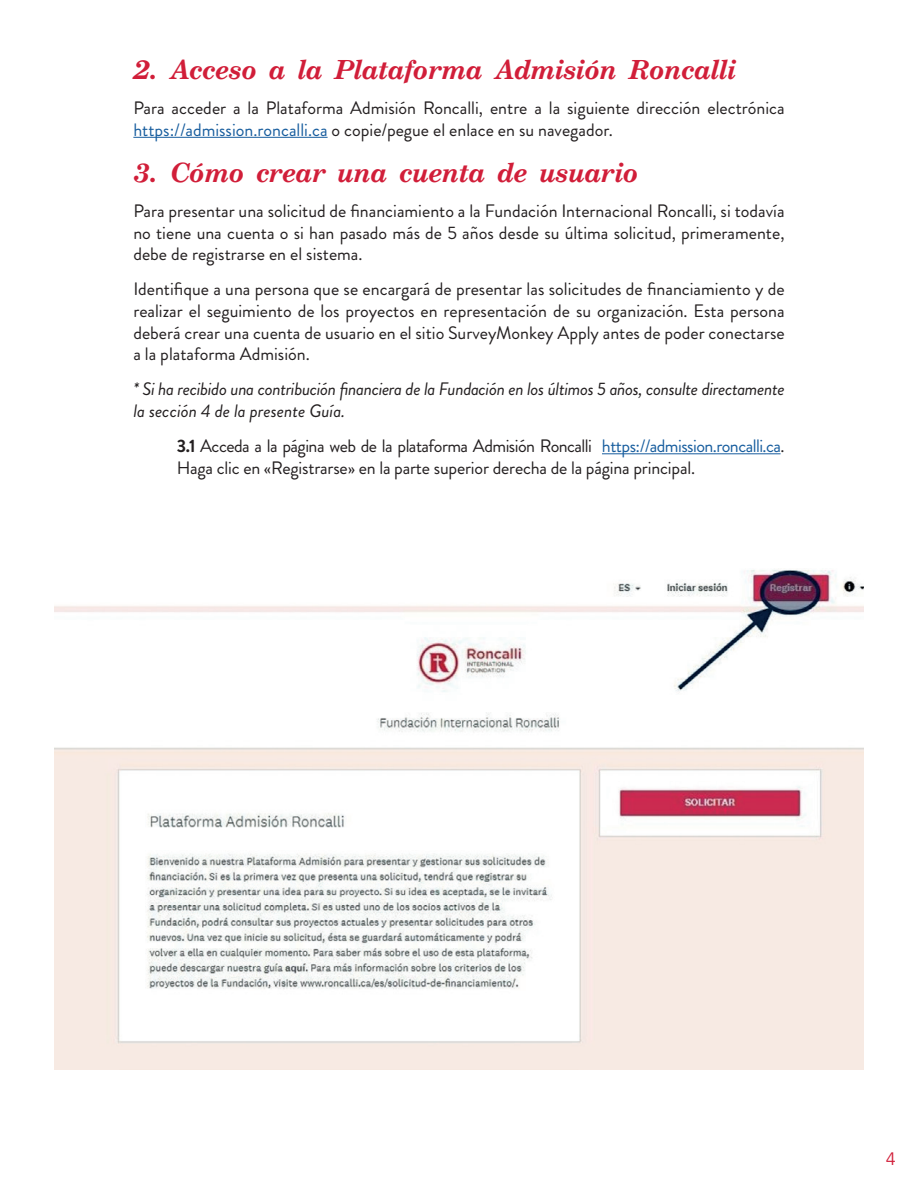
<style>
.page{position:relative;width:918px;height:1188px;background:#fff}
.page>*{position:absolute;margin:0;border:0;box-sizing:border-box;transform-origin:0 0}
.t1{font:italic 700 28.5px "Century Sch";color:#d11e39}
.t2{font:18px/21.6px "Brandon Grotesque";color:#231f20;text-align:justify}
.t3{font:18px/21.6px "Brandon Grotesque";letter-spacing:-.03em;color:#231f20}
.t4{font:italic 18px/21.6px "Brandon Grotesque";letter-spacing:-.02em;color:#231f20}
.t5{font:18px "Avenir";color:#d11e39}
.s1{color:#175d9e}
.s2{font-weight:700}
</style>
<div class="page">
<hr style="left:133px;top:137px;width:195px;height:1px;background:#175d9e">
<hr style="left:602px;top:453px;width:179px;height:1px;background:#175d9e">
<img style="left:54px;top:570px;width:810px;height:499px">
<h1 class="t1" style="left:133px;top:53px;width:604px">2. Acceso a la Plataforma Admisión Roncalli</h1>
<p class="t2" style="left:133px;top:97px;width:653px">Para acceder a la Plataforma Admisión Roncalli, entre a la siguiente dirección electrónica <span class="s1">https://admission.roncalli.ca</span> o copie/pegue el enlace en su navegador.</p>
<h1 class="t1" style="left:133px;top:157px;width:506px">3. Cómo crear una cuenta de usuario</h1>
<p class="t2" style="left:133px;top:200px;width:653px">Para presentar una solicitud de financiamiento a la Fundación Internacional Roncalli, si todavía no tiene una cuenta o si han pasado más de 5 años desde su última solicitud, primeramente, debe de registrarse en el sistema.</p>
<p class="t2" style="left:133px;top:279px;width:653px">Identifique a una persona que se encargará de presentar las solicitudes de financiamiento y de realizar el seguimiento de los proyectos en representación de su organización. Esta persona deberá crear una cuenta de usuario en el sitio SurveyMonkey Apply antes de poder conectarse a la plataforma Admisión.</p>
<p class="t4" style="left:133px;top:379px;width:653px">* Si ha recibido una contribución financiera de la Fundación en los últimos 5 años, consulte directamente la sección 4 de la presente Guía.</p>
<p class="t3" style="left:177px;top:435px;width:609px"><span class="s2">3.1</span> Acceda a la página web de la plataforma Admisión Roncalli <span class="s1">https://admission.roncalli.ca</span>.<br>Haga clic en «Registrarse» en la parte superior derecha de la página principal.</p>
<p class="t5" style="left:886px;top:1148px;width:12px">4</p>
</div>
